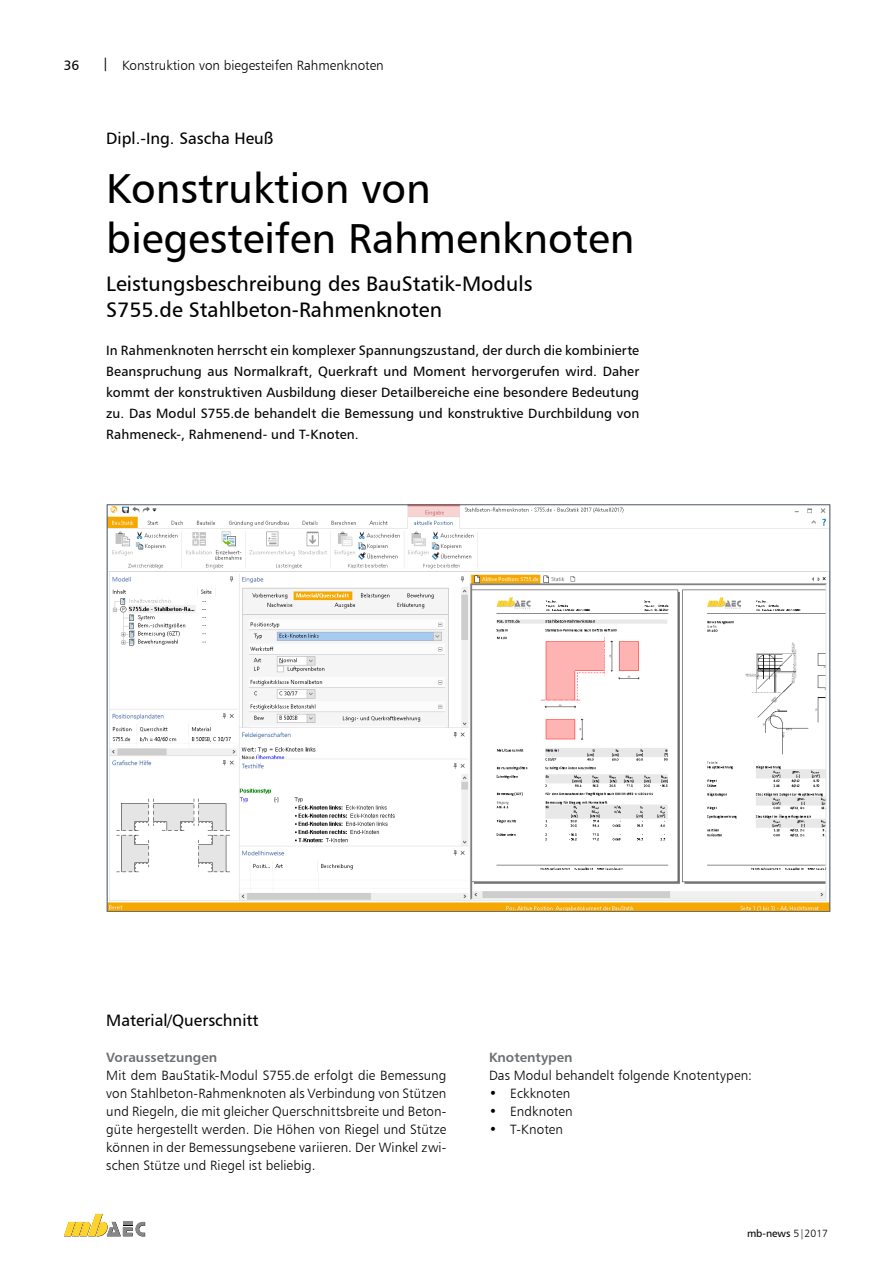
<style>
.page{position:relative;width:893px;height:1263px;background:#fff}
.page>*{position:absolute;margin:0;border:0;box-sizing:border-box;transform-origin:0 0}
.t1{font:42px/50.4px "Humanist 777 BT Roman B";color:#000}
.t2{font:21px/25.2px "Humanist 777 BT Roman B";color:#000}
.t3{font:16.5px "Humanist 777 BT Roman B";color:#000}
.t4{font:13.5px/18px "Humanist 777 BT Light B";letter-spacing:.005em;color:#000;text-align:justify}
.t5{font:13.5px/21px "Humanist 777 BT Roman B";letter-spacing:.01em;color:#000;text-align:justify}
.t6{font:13.5px "Humanist 777 BT Bold B";color:#6b6f72}
.t7{font:10.5px "Humanist 777 BT Roman B";color:#000}
.s1{font-family:"Humanist 777 BT Roman B"}
.s2{font-family:"Humanist 777 BT Light B"}
</style>
<div class="page">
<svg style="left:64px;top:1214px;width:81px;height:23px"></svg>
<img style="left:109px;top:507px;width:719px;height:403px">
<p class="t5" style="left:64px;top:54px;width:17px">36</p>
<p class="t4" style="left:102px;top:56px;width:283px"><span class="s1">|</span> Konstruktion von biegesteifen Rahmenknoten</p>
<p class="t3" style="left:106px;top:128px;width:169px">Dipl.-Ing. Sascha Heuß</p>
<h1 class="t1" style="left:106px;top:162px;width:529px">Konstruktion von biegesteifen Rahmenknoten</h1>
<h2 class="t2" style="left:106px;top:271px;width:428px">Leistungsbeschreibung des BauStatik-Moduls<br>S755.de Stahlbeton-Rahmenknoten</h2>
<p class="t5" style="left:106px;top:339px;width:534px">In Rahmenknoten herrscht ein komplexer Spannungszustand, der durch die kombinierte Beanspruchung aus Normalkraft, Querkraft und Moment hervorgerufen wird. Daher kommt der konstruktiven Ausbildung dieser Detailbereiche eine besondere Bedeutung zu. Das Modul S755.de behandelt die Bemessung und konstruktive Durchbildung von Rahmeneck-, Rahmenend- und T-Knoten.</p>
<p class="t3" style="left:106px;top:1010px;width:154px">Material/Querschnitt</p>
<p class="t6" style="left:106px;top:1049px;width:112px">Voraussetzungen</p>
<p class="t4" style="left:106px;top:1066px;width:342px">Mit dem BauStatik-Modul S755.de erfolgt die Bemessung von Stahlbeton-Rahmenknoten als Verbindung von Stützen und Riegeln, die mit gleicher Querschnittsbreite und Beton&shy;güte hergestellt werden. Die Höhen von Riegel und Stütze können in der Bemessungsebene variieren. Der Winkel zwi&shy;schen Stütze und Riegel ist beliebig.</p>
<p class="t6" style="left:489px;top:1049px;width:85px">Knotentypen</p>
<p class="t4" style="left:489px;top:1066px;width:264px">Das Modul behandelt folgende Knotentypen:</p>
<p class="t4" style="left:489px;top:1084px;width:83px">• Eckknoten</p>
<p class="t4" style="left:489px;top:1102px;width:85px">• Endknoten</p>
<p class="t4" style="left:489px;top:1120px;width:76px">• T-Knoten</p>
<p class="t7" style="left:747px;top:1227px;width:83px">mb-news <span class="s2">5|2017</span></p>
</div>
